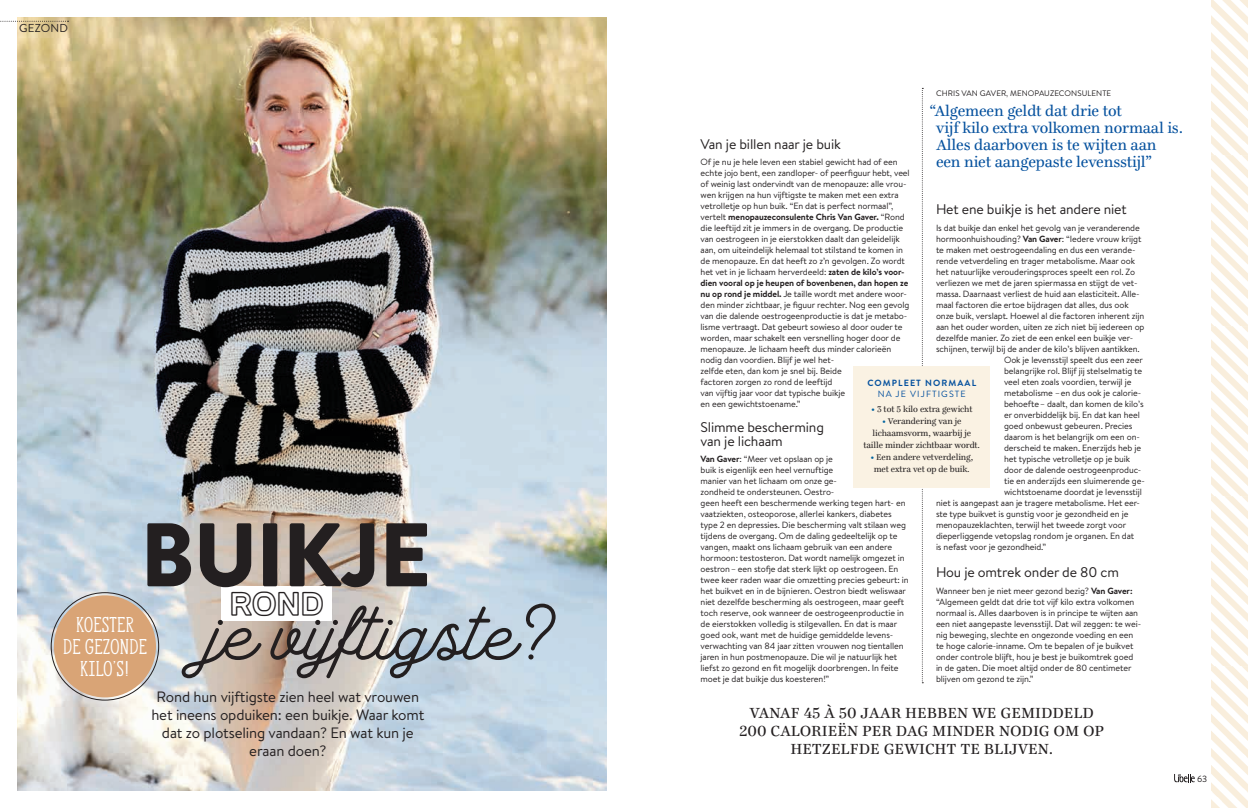
<style>
.page{position:relative;width:1248px;height:808px;background:#fff}
.page>*{position:absolute;margin:0;border:0;box-sizing:border-box;transform-origin:0 0}
.t1{font:900 90px "Brandon Text";letter-spacing:-.02em;color:#231f20}
.t2{font:76px "Hanley Pro Monoline";color:#231f20}
.t3{font:30px "Hanley Pro Sans Wide Outline";color:#231f20}
.t4{font:20px/22px "Hanley Pro Slim Serif";letter-spacing:.02em;color:#fff;text-align:center}
.t5{font:16px/17px "Ingeborg";letter-spacing:-.01em;color:#05519e}
.t6{font:16px/18px "Ingeborg";color:#231f20;text-align:center}
.t7{font:15px/18px "Brandon Text";letter-spacing:-.01em;color:#231f20;text-align:center}
.t8{font:14px/14px "Brandon Text";letter-spacing:-.01em;color:#231f20}
.t9{font:11.5px "Brandon Text";letter-spacing:.02em;color:#231f20}
.t10{font:9px/11px "Brandon Text";letter-spacing:-.01em;color:#231f20}
.t11{font:9px/12px "Ingeborg";letter-spacing:-.01em;color:#231f20;text-align:center}
.t12{font:700 9px "Brandon Text";letter-spacing:.12em;color:#05519e}
.t13{font:9px "Brandon Text";letter-spacing:.12em;color:#05519e}
.t14{font:8px "Brandon Text";letter-spacing:.01em;color:#231f20}
.s1{font-weight:700}
.s2{color:#0164a0}
</style>
<div class="page">
<svg style="left:1174px;top:774px;width:20px;height:8px"></svg>
<img style="left:17px;top:17px;width:590px;height:774px">
<div style="left:221px;top:586px;width:111px;height:34px;background:#fff"></div>
<svg style="left:0;top:21px;width:69px;height:1px"></svg>
<svg style="left:921px;top:88px;width:2px;height:595px"></svg>
<div style="left:853px;top:366px;width:136px;height:122px;background:#faf2e3"></div>
<img style="left:1211px;top:0;width:36px;height:808px">
<div style="left:54px;top:595px;width:102px;height:102px;background:#d9a476;border-radius:50%"></div>
<p class="t9" style="left:19px;top:20px;width:50px">GEZOND</p>
<h1 class="t1" style="left:140px;top:491px;width:292px">BUIKJE</h1>
<h3 class="t4" style="left:63px;top:613px;width:85px">KOESTER<br>DE GEZONDE<br>KILO’S!</h3>
<h3 class="t3" style="left:230px;top:578px;width:95px">ROND</h3>
<h2 class="t2" style="left:209px;top:580px;width:352px">je vijftigste?</h2>
<h3 class="t7" style="left:151px;top:687px;width:274px">Rond hun vijftigste zien heel wat vrouwen het ineens opduiken: een buikje. Waar komt dat zo plotseling vandaan? En wat kun je eraan doen?</h3>
<p class="t14" style="left:935px;top:88px;width:177px">CHRIS VAN GAVER, MENOPAUZECONSULENTE</p>
<h3 class="t5" style="left:935px;top:102px;width:249px;text-indent:-6px">“Algemeen geldt dat drie tot<br>vijf kilo extra volkomen normaal is.<br>Alles daarboven is te wijten aan een niet aangepaste levensstijl”</h3>
<h3 class="t8" style="left:700px;top:136px;width:142px">Van je billen naar je buik</h3>
<p class="t10" style="left:700px;top:156px;width:211px">Of je nu je hele leven een stabiel gewicht had of een echte jojo bent, een zandloper- of peerfiguur hebt, veel of weinig last ondervindt van de menopauze: alle vrou&shy;wen krijgen na hun vijftigste te maken met een extra vetrolletje op hun buik. “En dat is perfect normaal”, vertelt <span class="s1">menopauzeconsulente Chris Van Gaver.</span> “Rond die leeftijd zit je immers in de overgang. De productie van oestrogeen in je eierstokken daalt dan geleidelijk aan, om uiteindelijk helemaal tot stilstand te komen in de menopauze. En dat heeft zo z’n gevolgen. Zo wordt het vet in je lichaam herverdeeld: <span class="s1">zaten de kilo’s voor&shy;dien vooral op je heupen of bovenbenen, dan hopen ze nu op rond je middel.</span> Je taille wordt met andere woor&shy;den minder zichtbaar, je figuur rechter. Nog een gevolg van die dalende oestrogeenproductie is dat je metabo&shy;lisme vertraagt. Dat gebeurt sowieso al door ouder te worden, maar schakelt een versnelling hoger door de menopauze. Je lichaam heeft dus minder calorieën nodig dan voordien. Blijf je wel het-<br>zelfde eten, dan kom je snel bij. Beide<br>factoren zorgen zo rond de leeftijd<br>van vijftig jaar voor dat typische buikje<br>en een gewichtstoename.”</p>
<h3 class="t8" style="left:700px;top:420px;width:125px">Slimme bescherming van je lichaam</h3>
<p class="t10" style="left:700px;top:453px;width:210px"><span class="s1">Van Gaver</span>: “Meer vet opslaan op je<br>buik is eigenlijk een heel vernuftige<br>manier van het lichaam om onze ge-<br>zondheid te ondersteunen. Oestro-<br>geen heeft een beschermende werking tegen hart- en vaatziekten, osteoporose, allerlei kankers, diabetes type 2 en depressies. Die bescherming valt stilaan weg tijdens de overgang. Om de daling gedeeltelijk op te vangen, maakt ons lichaam gebruik van een andere hormoon: testosteron. Dat wordt namelijk omgezet in oestron– een stofje dat sterk lijkt op oestrogeen. En twee keer raden waar die omzetting precies gebeurt: in het buikvet en in de bijnieren. Oestron biedt weliswaar niet dezelfde bescherming als oestrogeen, maar geeft toch reserve, ook wanneer de oestrogeenproductie in de eierstokken volledig is stilgevallen. En dat is maar goed ook, want met de huidige gemiddelde levens&shy;verwachting van 84 jaar zitten vrouwen nog tientallen jaren in hun postmenopauze. Die wil je natuurlijk het liefst zo gezond en fit mogelijk doorbrengen. In feite moet je dat buikje dus koesteren!”</p>
<h3 class="t8" style="left:935px;top:202px;width:192px">Het ene buikje is het andere niet</h3>
<p class="t10" style="left:935px;top:222px;width:205px">Is dat buikje dan enkel het gevolg van je veranderende</p>
<p class="t10" style="left:935px;top:233px;width:207px">hormoonhuishouding? <span class="s1">Van Gaver</span>: “Iedere vrouw krijgt</p>
<p class="t10" style="left:935px;top:244px;width:201px">te maken met oestrogeendaling en dus een verande-</p>
<p class="t10" style="left:935px;top:255px;width:200px">rende vetverdeling en trager metabolisme. Maar ook</p>
<p class="t10" style="left:935px;top:266px;width:200px">het natuurlijke verouderingsproces speelt een rol. Zo</p>
<p class="t10" style="left:935px;top:277px;width:203px">verliezen we met de jaren spiermassa en stijgt de vet-</p>
<p class="t10" style="left:935px;top:288px;width:205px">massa. Daarnaast verliest de huid aan elasticiteit. Alle-</p>
<p class="t10" style="left:935px;top:299px;width:194px">maal factoren die ertoe bijdragen dat alles, dus ook</p>
<p class="t10" style="left:935px;top:310px;width:210px">onze buik, verslapt. Hoewel al die factoren inherent zijn</p>
<p class="t10" style="left:935px;top:321px;width:210px">aan het ouder worden, uiten ze zich niet bij iedereen op</p>
<p class="t10" style="left:935px;top:332px;width:199px">dezelfde manier. Zo ziet de een enkel een buikje ver-</p>
<p class="t10" style="left:935px;top:343px;width:205px">schijnen, terwijl bij de ander de kilo’s blijven aantikken.</p>
<p class="t10" style="left:1003px;top:354px;width:140px">Ook je levensstijl speelt dus een zeer</p>
<p class="t10" style="left:1003px;top:365px;width:140px">belangrijke rol. Blijf jij stelselmatig te</p>
<p class="t10" style="left:1003px;top:376px;width:129px">veel eten zoals voordien, terwijl je</p>
<p class="t10" style="left:1003px;top:387px;width:139px">metabolisme –en dus ook je calorie-</p>
<p class="t10" style="left:1003px;top:398px;width:141px">behoefte– daalt, dan komen de kilo’s</p>
<p class="t10" style="left:1003px;top:409px;width:137px">er onverbiddelijk bij. En dat kan heel</p>
<p class="t10" style="left:1003px;top:420px;width:130px">goed onbewust gebeuren. Precies</p>
<p class="t10" style="left:1003px;top:431px;width:137px">daarom is het belangrijk om een on-</p>
<p class="t10" style="left:1003px;top:442px;width:138px">derscheid te maken. Enerzijds heb je</p>
<p class="t10" style="left:1003px;top:453px;width:128px">het typische vetrolletje op je buik</p>
<p class="t10" style="left:1003px;top:464px;width:139px">door de dalende oestrogeenproduc-</p>
<p class="t10" style="left:1003px;top:475px;width:142px">tie en anderzijds een sluimerende ge-</p>
<p class="t10" style="left:1003px;top:486px;width:139px">wichtstoename doordat je levensstijl</p>
<p class="t10" style="left:935px;top:497px;width:205px">niet is aangepast aan je tragere metabolisme. Het eer-</p>
<p class="t10" style="left:935px;top:508px;width:194px">ste type buikvet is gunstig voor je gezondheid en je</p>
<p class="t10" style="left:935px;top:519px;width:192px">menopauzeklachten, terwijl het tweede zorgt voor</p>
<p class="t10" style="left:935px;top:530px;width:200px">dieperliggende vetopslag rondom je organen. En dat</p>
<p class="t10" style="left:935px;top:541px;width:111px">is nefast voor je gezondheid.”</p>
<h3 class="t8" style="left:935px;top:565px;width:184px">Hou je omtrek onder de 80 cm</h3>
<p class="t10" style="left:935px;top:585px;width:207px">Wanneer ben je niet meer gezond bezig? <span class="s1">Van Gaver: </span>“Algemeen geldt dat drie tot vijf kilo extra volkomen normaal is. Alles daarboven is in principe te wijten aan een niet aangepaste levensstijl. Dat wil zeggen: te wei&shy;nig beweging, slechte en ongezonde voeding en een te hoge calorie-inname. Om te bepalen of je buikvet onder controle blijft, hou je best je buikomtrek goed in de gaten. Die moet altijd onder de 80 centimeter blijven om gezond te zijn.”</p>
<h3 class="t6" style="left:739px;top:704px;width:367px">VANAF 45 À 50 JAAR HEBBEN WE GEMIDDELD<br>200 CALORIEËN PER DAG MINDER NODIG OM OP<br>HETZELFDE GEWICHT TE BLIJVEN.</h3>
<p class="t12" style="left:867px;top:377px;width:110px">COMPLEET NORMAAL</p>
<p class="t13" style="left:877px;top:388px;width:89px">NA JE VIJFTIGSTE</p>
<p class="t11" style="left:871px;top:403px;width:103px"><span class="s2">•</span> 3 tot 5 kilo extra gewicht</p>
<p class="t11" style="left:863px;top:415px;width:118px"><span class="s2">•</span> Verandering van je lichaamsvorm, waarbij je taille minder zichtbaar wordt.</p>
<p class="t11" style="left:870px;top:451px;width:104px"><span class="s2">•</span> Een andere vetverdeling, met extra vet op de buik.</p>
<p class="t10" style="left:1196px;top:773px;width:12px">63</p>
</div>
